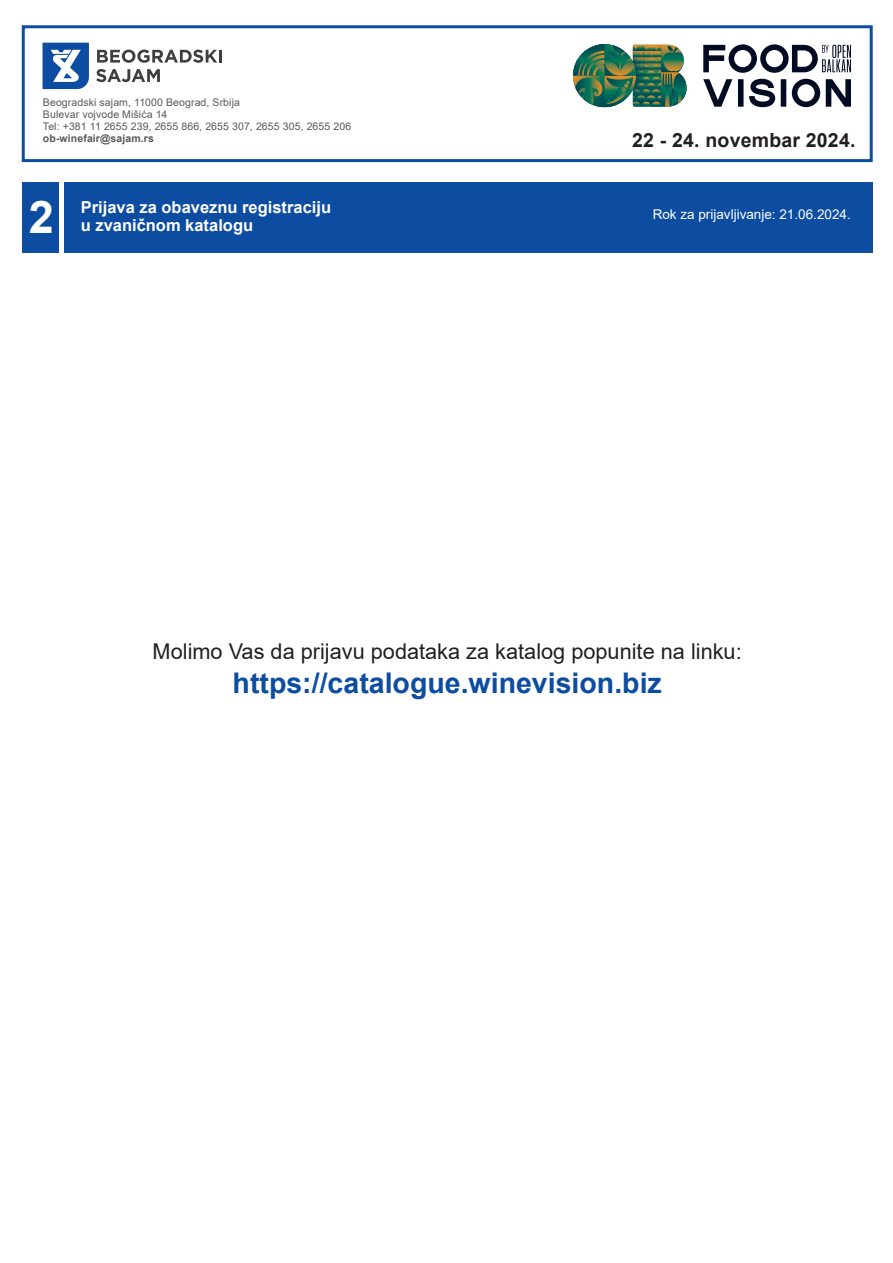
<style>
.page{position:relative;width:893px;height:1263px;background:#fff}
.page>*{position:absolute;margin:0;border:0;box-sizing:border-box;transform-origin:0 0}
.Paragraph_Style_1{font:700 45px "Arial";color:#fff}
.t1{font:700 28.5px "Arial";color:#0d4da1}
.t2{font:21.75px "Arial";color:#231f20}
.t3{font:700 19.5px "Arial";letter-spacing:.01em;color:#231f20}
.t4{font:700 16.5px "Arial";color:#fff}
.t5{font:13.5px "Arial";color:#fff}
.t6{font:10.5px "Arial";letter-spacing:.01em;color:#57585a}
.t7{font:700 10.5px "Arial";letter-spacing:.01em;color:#57585a}
</style>
<div class="page">
<div style="left:22px;top:25px;width:851px;height:137px;border:3px solid #0d4da1"></div>
<svg style="left:97px;top:50px;width:125px;height:13px"></svg>
<svg style="left:96px;top:69px;width:64px;height:13px"></svg>
<svg style="left:43px;top:43px;width:46px;height:46px"></svg>
<svg style="left:703px;top:44px;width:148px;height:63px"></svg>
<svg style="left:573px;top:44px;width:114px;height:63px;background:#548366"></svg>
<div style="left:64px;top:182px;width:809px;height:71px;background:#0d4da1"></div>
<div style="left:23px;top:182px;width:36px;height:71px;background:#0d4da1"></div>
<p class="t6" style="left:43px;top:95px;width:198px">Beogradski sajam, 11000 Beograd, Srbija</p>
<p class="t6" style="left:43px;top:107px;width:126px">Bulevar vojvode Mišića 14</p>
<p class="t6" style="left:43px;top:119px;width:310px">Tel: +381 11 2655 239, 2655 866, 2655 307, 2655 305, 2655 206</p>
<p class="t7" style="left:43px;top:131px;width:112px">ob-winefair@sajam.rs</p>
<p class="Paragraph_Style_1" style="left:29px;top:185px;width:27px">2</p>
<p class="t4" style="left:81px;top:195px;width:252px">Prijava za obaveznu registraciju</p>
<p class="t4" style="left:81px;top:213px;width:174px">u zvaničnom katalogu</p>
<h3 class="t3" style="left:632px;top:126px;width:225px">22 - 24. novembar 2024.</h3>
<p class="t5" style="left:653px;top:205px;width:200px">Rok za prijavljivanje: 21.06.2024.</p>
<p class="t2" style="left:153px;top:636px;width:591px">Molimo Vas da prijavu podataka za katalog popunite na linku:</p>
<p class="t1" style="left:233px;top:663px;width:431px">https://catalogue.winevision.biz</p>
</div>
